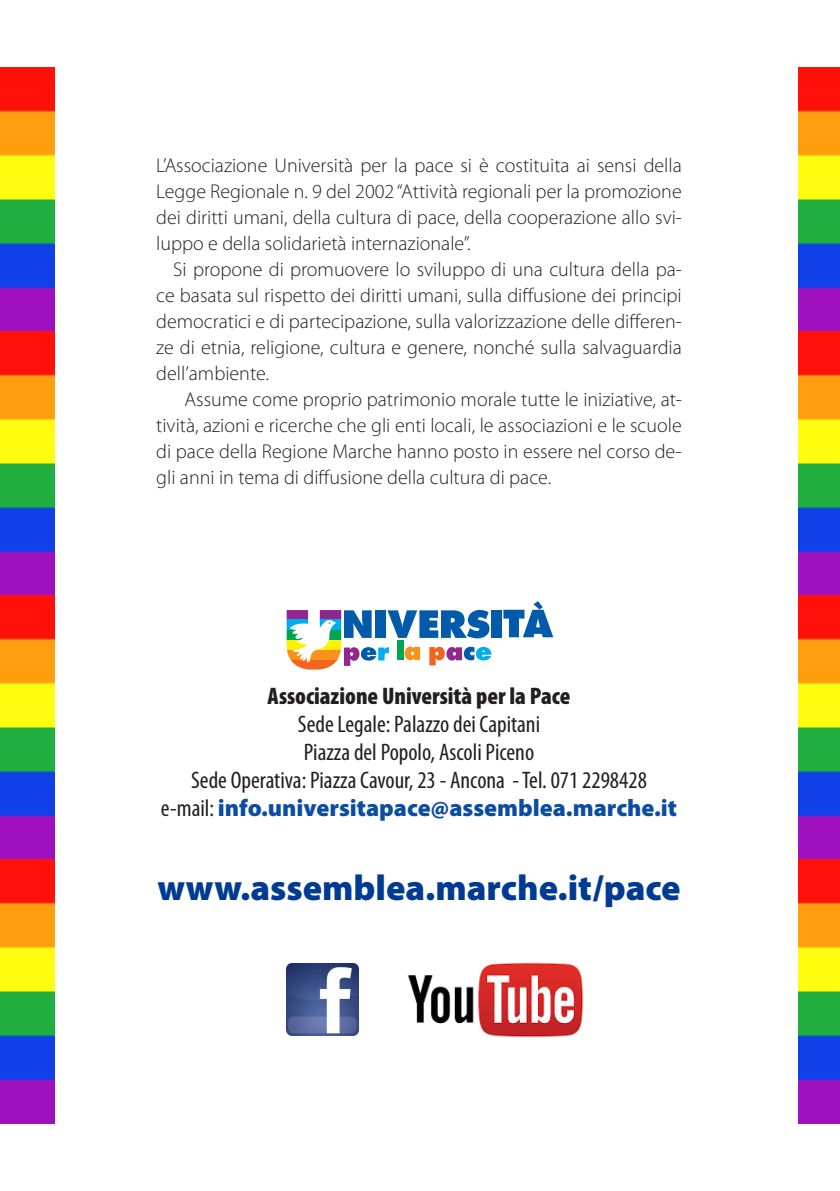
<style>
.page{position:relative;width:840px;height:1191px;background:#fff}
.page>*{position:absolute;margin:0;border:0;box-sizing:border-box;transform-origin:0 0}
.Piè_di_pagina{font:900 36px "Myriad Pro";color:#003b93}
.Piè_di_pagina-2{font:condensed 24px "Myriad Pro";color:#231f20}
.Piè_di_pagina-3{font:900 24px "Myriad Pro";color:#0d4da1}
.Piè_di_pagina-4{font:900 condensed 24px "Myriad Pro";color:#231f20}
.Predefinito{font:300 20px/26px "Myriad Pro";color:#231f20;text-align:justify}
.s1{font-weight:400;font-stretch:condensed;color:#231f20}
</style>
<div class="page">
<img style="left:0;top:67px;width:54px;height:1056px">
<img style="left:798px;top:67px;width:41px;height:1056px">
<svg style="left:344px;top:610px;width:27px;height:28px"></svg>
<div style="left:375px;top:610px;width:10px;height:28px;background:#015aaa"></div>
<svg style="left:387px;top:610px;width:102px;height:28px"></svg>
<div style="left:491px;top:610px;width:10px;height:27px;background:#015aaa"></div>
<svg style="left:503px;top:601px;width:50px;height:36px"></svg>
<svg style="left:344px;top:647px;width:45px;height:19px"></svg>
<div style="left:396px;top:640px;width:7px;height:20px;background:#00a54f"></div>
<svg style="left:404px;top:646px;width:16px;height:14px"></svg>
<svg style="left:429px;top:647px;width:62px;height:18px"></svg>
<svg style="left:286px;top:610px;width:55px;height:9px"></svg>
<div style="left:286px;top:619px;width:55px;height:11px;background:#00aeef"></div>
<div style="left:286px;top:630px;width:55px;height:10px;background:#00a54f"></div>
<div style="left:286px;top:640px;width:55px;height:10px;background:#fff101"></div>
<svg style="left:287px;top:650px;width:54px;height:10px"></svg>
<svg style="left:293px;top:660px;width:44px;height:9px"></svg>
<svg style="left:290px;top:620px;width:46px;height:43px"></svg>
<img style="left:286px;top:963px;width:72px;height:72px">
<img style="left:407px;top:962px;width:177px;height:76px">
<p class="Predefinito" style="left:156px;top:152px;width:527px">L’Associazione Università per la pace si è costituita ai sensi della Legge Regionale n. 9 del 2002 “Attività regionali per la promozione dei diritti umani, della cultura di pace, della cooperazione allo svi&shy;luppo e della solidarietà internazionale”.</p>
<p class="Predefinito" style="left:156px;top:256px;width:527px;text-indent:17px">Si propone di promuovere lo sviluppo di una cultura della pa&shy;ce basata sul rispetto dei diritti umani, sulla diffusione dei principi democratici e di partecipazione, sulla valorizzazione delle differen&shy;ze di etnia, religione, cultura e genere, nonché sulla salvaguardia dell’ambiente.</p>
<p class="Predefinito" style="left:156px;top:386px;width:526px;text-indent:28px">Assume come proprio patrimonio morale tutte le iniziative, at&shy;tività, azioni e ricerche che gli enti locali, le associazioni e le scuole di pace della Regione Marche hanno posto in essere nel corso de&shy;gli anni in tema di diffusione della cultura di pace.</p>
<p class="Piè_di_pagina-4" style="left:267px;top:680px;width:304px">Associazione Università per la Pace</p>
<p class="Piè_di_pagina-2" style="left:298px;top:709px;width:243px">Sede Legale: Palazzo dei Capitani</p>
<p class="Piè_di_pagina-2" style="left:304px;top:737px;width:232px">Piazza del Popolo, Ascoli Piceno</p>
<p class="Piè_di_pagina-2" style="left:191px;top:765px;width:457px">Sede Operativa: Piazza Cavour, 23 - Ancona - Tel. 071 2298428</p>
<p class="Piè_di_pagina-3" style="left:161px;top:792px;width:517px"><span class="s1">e-mail:</span> info.universitapace@assemblea.marche.it</p>
<p class="Piè_di_pagina" style="left:157px;top:864px;width:524px">www.assemblea.marche.it/pace</p>
</div>
